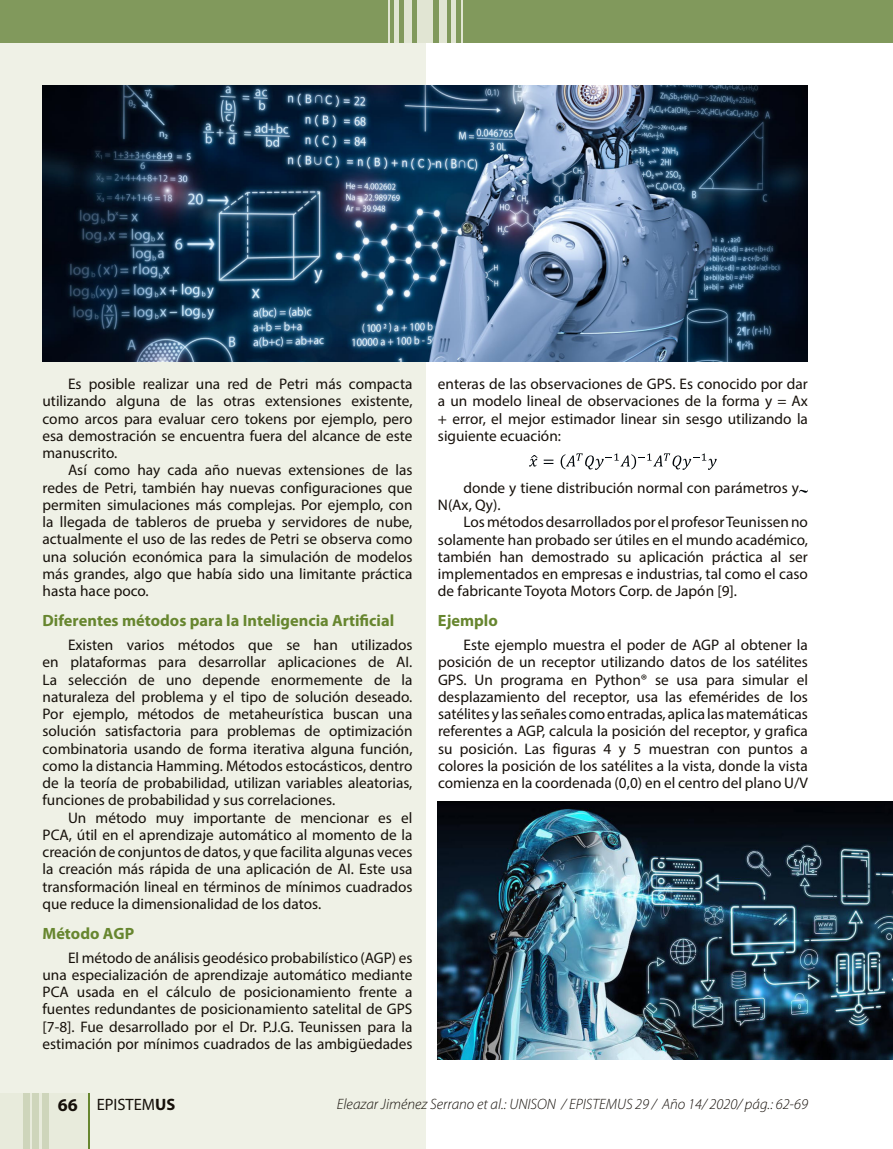
<style>
.page{position:relative;width:893px;height:1149px;background:#fff}
.page>*{position:absolute;margin:0;border:0;box-sizing:border-box;transform-origin:0 0}
.t1{font:16.5px "Myriad Pro";color:#16100a}
.t2{font:700 16.35px "Myriad Pro";color:#67862f}
.t3{font:15.3px/17.2px "Myriad Pro";color:#16100a;text-align:justify}
.t4{font:italic 300 15px "Myriad Pro";color:#16100a}
.s1{font-weight:700;font-size:18px}
.s2{font-weight:700}
</style>
<div class="page">
<div style="left:0;top:0;width:425px;height:1148px;background:#eff1e6"></div>
<div style="left:0;top:0;width:893px;height:43px;background:#81995c"></div>
<div style="left:417px;top:0;width:16px;height:43px;background:#e1e5d3"></div>
<div style="left:439px;top:0;width:8px;height:43px;background:#e1e5d3"></div>
<div style="left:404px;top:0;width:8px;height:43px;background:#e1e5d3"></div>
<hr style="left:452px;top:0;width:4px;height:43px;background:#e1e5d3">
<hr style="left:461px;top:0;width:2px;height:43px;background:#e1e5d3">
<hr style="left:388px;top:0;width:1px;height:43px;background:#e1e5d3">
<hr style="left:395px;top:0;width:4px;height:43px;background:#e1e5d3">
<svg style="left:529px;top:455px;width:9px;height:11px"></svg>
<svg style="left:544px;top:459px;width:9px;height:5px"></svg>
<svg style="left:561px;top:453px;width:156px;height:17px"></svg>
<svg style="left:799px;top:489px;width:9px;height:3px"></svg>
<img style="left:43px;top:85px;width:765px;height:276px">
<img style="left:438px;top:801px;width:455px;height:258px">
<div style="left:0;top:1092px;width:89px;height:56px;background:#e8ebdc"></div>
<div style="left:23px;top:1092px;width:6px;height:56px;background:#ced5bb"></div>
<div style="left:32px;top:1092px;width:7px;height:56px;background:#ced5bb"></div>
<div style="left:42px;top:1092px;width:6px;height:56px;background:#ced5bb"></div>
<hr style="left:88px;top:1092px;width:1px;height:56px;background:#67862f">
<p class="t3" style="left:43px;top:375px;width:371px;text-indent:26px">Es posible realizar una red de Petri más compacta utilizando alguna de las otras extensiones existente, como arcos para evaluar cero tokens por ejemplo, pero esa demostración se encuentra fuera del alcance de este manuscrito.</p>
<p class="t3" style="left:43px;top:461px;width:371px;text-indent:26px">Así como hay cada año nuevas extensiones de las redes de Petri, también hay nuevas configuraciones que permiten simulaciones más complejas. Por ejemplo, con la llegada de tableros de prueba y servidores de nube, actualmente el uso de las redes de Petri se observa como una solución económica para la simulación de modelos más grandes, algo que había sido una limitante práctica hasta hace poco.</p>
<p class="t2" style="left:43px;top:610px;width:353px">Diferentes métodos para la Inteligencia Artificial</p>
<p class="t3" style="left:43px;top:635px;width:371px;text-indent:26px">Existen varios métodos que se han utilizados en plataformas para desarrollar aplicaciones de AI.<br>La selección de uno depende enormemente de la naturaleza del problema y el tipo de solución deseado.<br>Por ejemplo, métodos de metaheurística buscan una solución satisfactoria para problemas de optimización combinatoria usando de forma iterativa alguna función, como la distancia Hamming. Métodos estocásticos, dentro de la teoría de probabilidad, utilizan variables aleatorias, funciones de probabilidad y sus correlaciones.</p>
<p class="t3" style="left:43px;top:808px;width:371px;text-indent:26px">Un método muy importante de mencionar es el PCA, útil en el aprendizaje automático al momento de la creación de conjuntos de datos, y que facilita algunas veces la creación más rápida de una aplicación de AI. Este usa transformación lineal en términos de mínimos cuadrados que reduce la dimensionalidad de los datos.</p>
<p class="t2" style="left:43px;top:922px;width:93px">Método AGP</p>
<p class="t3" style="left:43px;top:948px;width:371px;text-indent:26px">El método de análisis geodésico probabilístico (AGP) es una especialización de aprendizaje automático mediante PCA usada en el cálculo de posicionamiento frente a fuentes redundantes de posicionamiento satelital de GPS [7-8]. Fue desarrollado por el Dr. P.J.G. Teunissen para la estimación por mínimos cuadrados de las ambigüedades</p>
<p class="t3" style="left:438px;top:375px;width:371px">enteras de las observaciones de GPS. Es conocido por dar a un modelo lineal de observaciones de la forma y = Ax + error, el mejor estimador linear sin sesgo utilizando la siguiente ecuación:</p>
<p class="t3" style="left:438px;top:478px;width:362px;text-indent:26px">donde y tiene distribución normal con parámetros y<br>N(Ax, Qy).</p>
<p class="t3" style="left:438px;top:513px;width:371px;text-indent:26px">Los métodos desarrollados por el profesor Teunissen no solamente han probado ser útiles en el mundo académico, también han demostrado su aplicación práctica al ser implementados en empresas e industrias, tal como el caso de fabricante Toyota Motors Corp. de Japón [9].</p>
<p class="t2" style="left:438px;top:610px;width:61px">Ejemplo</p>
<p class="t3" style="left:438px;top:635px;width:371px;text-indent:26px">Este ejemplo muestra el poder de AGP al obtener la posición de un receptor utilizando datos de los satélites GPS. Un programa en Python® se usa para simular el desplazamiento del receptor, usa las efemérides de los satélites y las señales como entradas, aplica las matemáticas referentes a AGP, calcula la posición del receptor, y grafica su posición. Las figuras 4 y 5 muestran con puntos a colores la posición de los satélites a la vista, donde la vista comienza en la coordenada (0,0) en el centro del plano U/V</p>
<p class="t1" style="left:58px;top:1093px;width:119px"><span class="s1">66</span> EPISTEM<span class="s2">US</span></p>
<p class="t4" style="left:337px;top:1094px;width:472px">Eleazar Jiménez Serrano et al.: UNISON / EPISTEMUS 29 / Año 14/ 2020/ pág.: 62-69</p>
</div>
